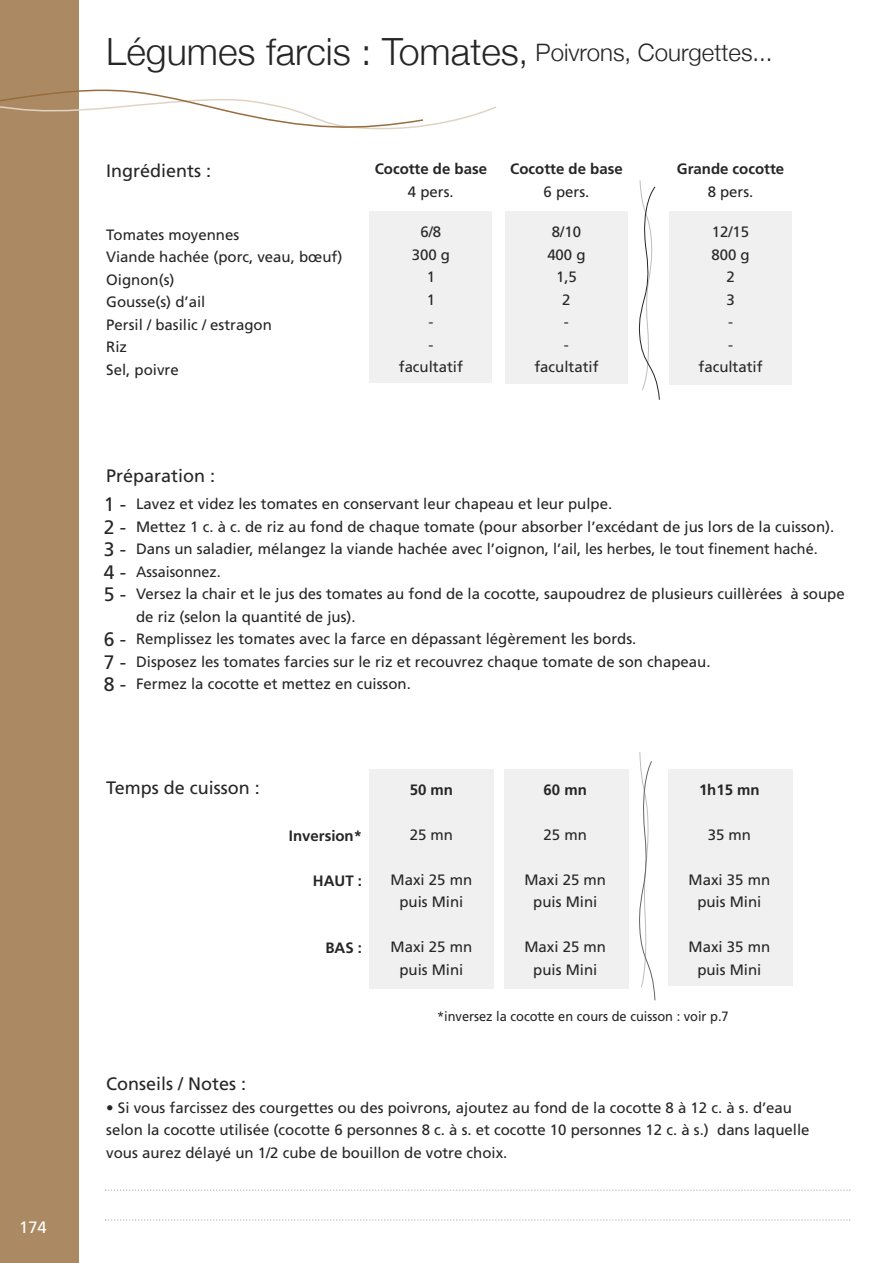
<style>
.page{position:relative;width:893px;height:1263px;background:#fff}
.page>*{position:absolute;margin:0;border:0;box-sizing:border-box;transform-origin:0 0}
.t1{font:300 24px "Helvetica Neue";color:#272627}
.t2{font:19.5px/22.5px "Frutiger";color:#272627;text-align:justify}
.t3{font:18px "Frutiger";color:#272627}
.t4{font:16.5px "Frutiger";color:#fff}
.t5{font:15px/22.5px "Frutiger";color:#272627;text-align:center}
.t6{font:700 15px "Frutiger";color:#272627}
.t7{font:13.5px "Frutiger";color:#272627;scale:.95 1}
.s1{font-size:37.5px}
.s2{font-size:33px}
</style>
<div class="page">
<div style="left:370px;top:211px;width:122px;height:172px;background:#f0f0f0"></div>
<div style="left:0;top:0;width:79px;height:1263px;background:#ab8a63"></div>
<svg style="left:0;top:89px;width:497px;height:41px"></svg>
<svg style="left:639px;top:752px;width:17px;height:249px"></svg>
<svg style="left:105px;top:1189px;width:745px;height:2px"></svg>
<svg style="left:105px;top:1219px;width:745px;height:2px"></svg>
<svg style="left:638px;top:180px;width:22px;height:220px"></svg>
<div style="left:369px;top:769px;width:124px;height:219px;background:#f0f0f0"></div>
<div style="left:505px;top:211px;width:123px;height:172px;background:#f0f0f0"></div>
<div style="left:504px;top:769px;width:125px;height:219px;background:#f0f0f0"></div>
<div style="left:669px;top:211px;width:123px;height:174px;background:#f0f0f0"></div>
<div style="left:668px;top:769px;width:125px;height:216px;background:#f0f0f0"></div>
<p class="t4" style="left:19px;top:1220px;width:29px">174</p>
<h1 class="t1" style="left:106px;top:38px;width:668px"><span class="s1">Légumes farcis : Tomates</span><span class="s2">,</span> Poivrons, Courgettes...</h1>
<p class="t3" style="left:106px;top:163px;width:106px">Ingrédients :</p>
<p class="t5" style="left:106px;top:224px;width:238px;text-align:left">Tomates moyennes<br>Viande hachée (porc, veau, bœuf)<br>Oignon(s)<br>Gousse(s) d’ail<br>Persil / basilic / estragon<br>Riz<br>Sel, poivre</p>
<p class="t6" style="left:375px;top:163px;width:114px">Cocotte de base</p>
<p class="t5" style="left:408px;top:181px;width:47px">4 pers.</p>
<p class="t5" style="left:399px;top:222px;width:66px">6/8<br>300 g<br>1<br>1<br>-<br>- facultatif</p>
<p class="t6" style="left:510px;top:163px;width:114px">Cocotte de base</p>
<p class="t5" style="left:544px;top:181px;width:47px">6 pers.</p>
<p class="t5" style="left:534px;top:222px;width:66px">8/10<br>400 g<br>1,5<br>2<br>-<br>- facultatif</p>
<p class="t6" style="left:677px;top:163px;width:109px">Grande cocotte</p>
<p class="t5" style="left:708px;top:181px;width:47px">8 pers.</p>
<p class="t5" style="left:698px;top:222px;width:66px">12/15<br>800 g<br>2<br>3<br>-<br>- facultatif</p>
<p class="t3" style="left:106px;top:469px;width:110px">Préparation :</p>
<p class="t5" style="left:136px;top:494px;width:710px;text-align:left">Lavez et videz les tomates en conservant leur chapeau et leur pulpe.<br>Mettez 1 c. à c. de riz au fond de chaque tomate (pour absorber l’excédant de jus lors de la cuisson).<br>Dans un saladier, mélangez la viande hachée avec l’oignon, l’ail, les herbes, le tout finement haché.<br>Assaisonnez.<br>Versez la chair et le jus des tomates au fond de la cocotte, saupoudrez de plusieurs cuillèrées à soupe de riz (selon la quantité de jus).<br>Remplissez les tomates avec la farce en dépassant légèrement les bords.<br>Disposez les tomates farcies sur le riz et recouvrez chaque tomate de son chapeau.<br>Fermez la cocotte et mettez en cuisson.</p>
<h2 class="t2" style="left:104px;top:495px;width:24px">1 - 2 - 3 - 4 - 5 -</h2>
<h2 class="t2" style="left:104px;top:630px;width:24px">6 - 7 - 8 -</h2>
<p class="t3" style="left:106px;top:781px;width:155px">Temps de cuisson :</p>
<p class="t6" style="left:289px;top:829px;width:75px">Inversion*</p>
<p class="t6" style="left:313px;top:874px;width:51px">HAUT :</p>
<p class="t6" style="left:325px;top:942px;width:38px">BAS :</p>
<p class="t6" style="left:410px;top:783px;width:45px">50 mn</p>
<p class="t5" style="left:410px;top:824px;width:45px">25 mn</p>
<p class="t5" style="left:391px;top:869px;width:83px">Maxi 25 mn puis Mini</p>
<p class="t5" style="left:391px;top:937px;width:83px">Maxi 25 mn puis Mini</p>
<p class="t6" style="left:544px;top:783px;width:45px">60 mn</p>
<p class="t5" style="left:544px;top:824px;width:45px">25 mn</p>
<p class="t5" style="left:524px;top:869px;width:83px">Maxi 25 mn puis Mini</p>
<p class="t5" style="left:524px;top:937px;width:83px">Maxi 25 mn puis Mini</p>
<p class="t6" style="left:699px;top:783px;width:62px">1h15 mn</p>
<p class="t5" style="left:708px;top:824px;width:45px">35 mn</p>
<p class="t5" style="left:689px;top:869px;width:83px">Maxi 35 mn puis Mini</p>
<p class="t5" style="left:689px;top:937px;width:83px">Maxi 35 mn puis Mini</p>
<p class="t7" style="left:437px;top:1011px;width:308px">*inversez la cocotte en cours de cuisson : voir p.7</p>
<p class="t3" style="left:106px;top:1076px;width:141px">Conseils / Notes :</p>
<p class="t5" style="left:106px;top:1097px;width:705px;text-align:left">• Si vous farcissez des courgettes ou des poivrons, ajoutez au fond de la cocotte 8 à 12 c. à s. d’eau selon la cocotte utilisée (cocotte 6 personnes 8 c. à s. et cocotte 10 personnes 12 c. à s.) dans laquelle vous aurez délayé un 1/2 cube de bouillon de votre choix.</p>
</div>
